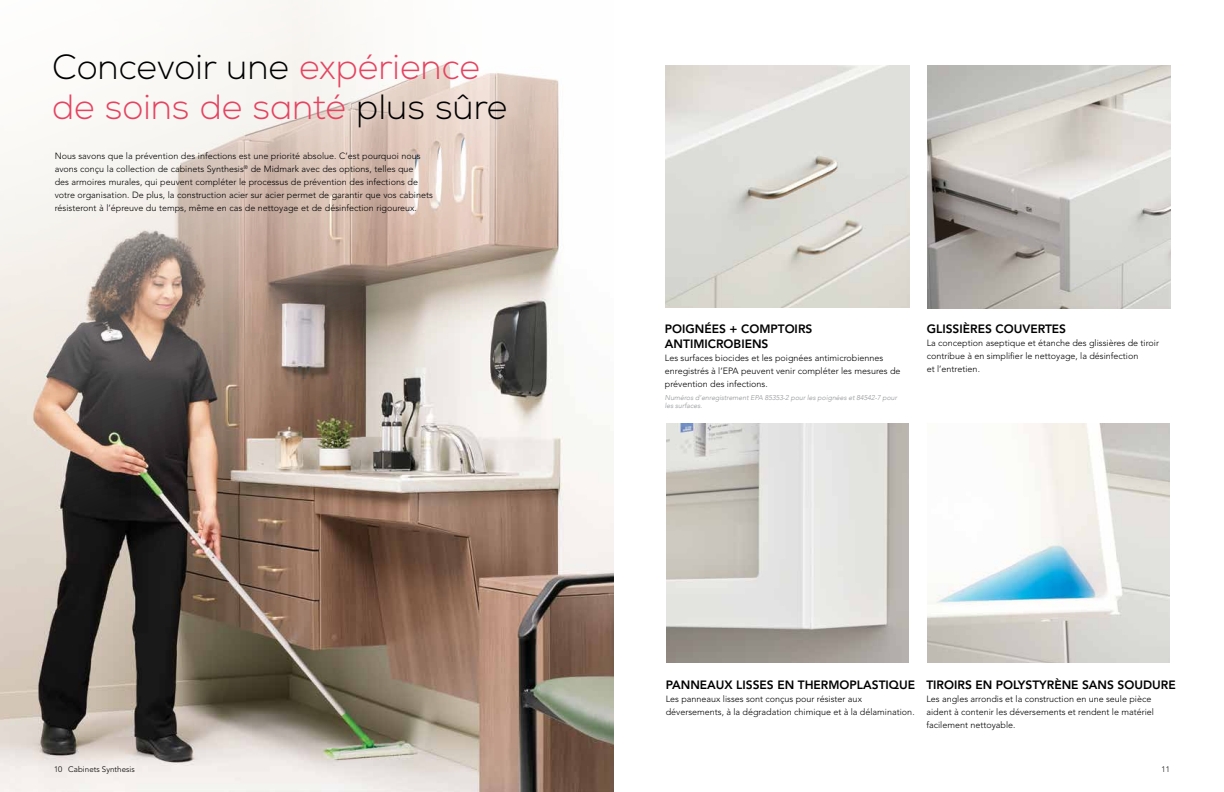
<style>
.page{position:relative;width:1224px;height:792px;background:#fff}
.page>*{position:absolute;margin:0;border:0;box-sizing:border-box;transform-origin:0 0}
.NEW_SUBHEAD{font:300 35px/40px "Nexa";color:#e54360}
.Body_Style_3{font:800 12px/15px "Avenir LT Pro";color:#000}
.Body_Style_3-2{font:300 9px/13px "Avenir LT Pro";color:#000}
.t1{font:300 8px "Avenir LT Pro";letter-spacing:-.005em;color:#000}
.Body_Style_3-3{font:italic 300 7px/8.4px "Avenir";color:#939598}
.s1{color:#000}
</style>
<div class="page">
<img style="left:666px;top:423px;width:243px;height:240px">
<img style="left:927px;top:423px;width:243px;height:240px">
<img style="left:0;top:0;width:613px;height:792px">
<img style="left:927px;top:65px;width:243px;height:244px">
<img style="left:666px;top:66px;width:243px;height:242px">
<p class="NEW_SUBHEAD" style="left:52px;top:48px;width:457px"><span class="s1">Concevoir une</span> expérience de soins de santé <span class="s1">plus sûre</span></p>
<p class="Body_Style_3-2" style="left:55px;top:149px;width:380px">Nous savons que la prévention des infections est une priorité absolue. C’est pourquoi nous avons conçu la collection de cabinets Synthesis<sup>®</sup> de Midmark avec des options, telles que<br>des armoires murales, qui peuvent compléter le processus de prévention des infections de votre organisation. De plus, la construction acier sur acier permet de garantir que vos cabinets résisteront à l’épreuve du temps, même en cas de nettoyage et de désinfection rigoureux.</p>
<p class="Body_Style_3" style="left:665px;top:321px;width:149px">POIGNÉES + COMPTOIRS<br>ANTIMICROBIENS</p>
<p class="Body_Style_3-2" style="left:665px;top:351px;width:237px">Les surfaces biocides et les poignées antimicrobiennes enregistrés à l’EPA peuvent venir compléter les mesures de prévention des infections.</p>
<p class="Body_Style_3-3" style="left:665px;top:393px;width:234px">Numéros d’enregistrement EPA 85353-2 pour les poignées et 84542-7 pour les surfaces.</p>
<p class="Body_Style_3" style="left:927px;top:322px;width:141px">GLISSIÈRES COUVERTES</p>
<p class="Body_Style_3-2" style="left:927px;top:337px;width:234px">La conception aseptique et étanche des glissières de tiroir contribue à en simplifier le nettoyage, la désinfection<br>et l’entretien.</p>
<p class="Body_Style_3" style="left:666px;top:677px;width:251px">PANNEAUX LISSES EN THERMOPLASTIQUE</p>
<p class="Body_Style_3-2" style="left:666px;top:692px;width:250px">Les panneaux lisses sont conçus pour résister aux déversements, à la dégradation chimique et à la délamination.</p>
<p class="Body_Style_3" style="left:926px;top:677px;width:251px">TIROIRS EN POLYSTYRÈNE SANS SOUDURE</p>
<p class="Body_Style_3-2" style="left:926px;top:692px;width:229px">Les angles arrondis et la construction en une seule pièce aident à contenir les déversements et rendent le matériel facilement nettoyable.</p>
<p class="t1" style="left:54px;top:765px;width:82px">10 Cabinets Synthesis</p>
<p class="t1" style="left:1162px;top:765px;width:10px">11</p>
</div>
